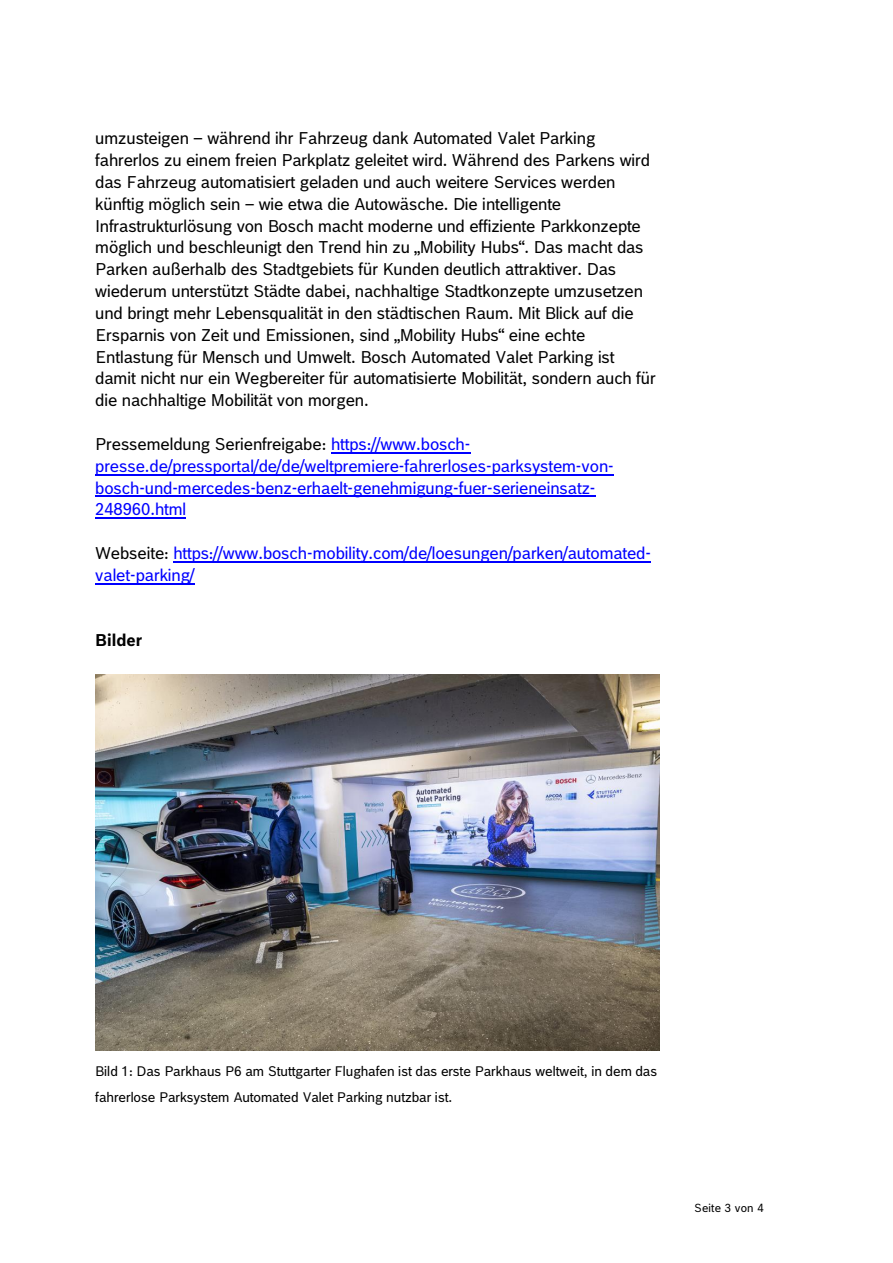
<style>
.page{position:relative;width:893px;height:1263px;background:#fff}
.page>*{position:absolute;margin:0;border:0;box-sizing:border-box;transform-origin:0 0}
.t1{font:16.5px/21.8px "Bosch Office Sans";color:#000}
.t2{font:16.5px/21.9px "Bosch Office Sans";color:#00f}
.t3{font:700 16.5px "Bosch Office Sans";color:#000}
.t4{font:13.5px/25.5px "Bosch Office Sans";letter-spacing:.005em;color:#000}
.t5{font:11.4px "Bosch Office Sans";letter-spacing:.025em;color:#000}
.s1{color:#000}
</style>
<div class="page">
<hr style="left:331px;top:452px;width:139px;height:1px;background:#00f">
<hr style="left:95px;top:474px;width:519px;height:1px;background:#00f">
<hr style="left:95px;top:496px;width:500px;height:1px;background:#00f">
<hr style="left:95px;top:518px;width:91px;height:1px;background:#00f">
<hr style="left:173px;top:561px;width:478px;height:1px;background:#00f">
<hr style="left:95px;top:583px;width:99px;height:1px;background:#00f">
<img style="left:95px;top:674px;width:564px;height:376px">
<p class="t1" style="left:95px;top:128px;width:562px">umzusteigen – während ihr Fahrzeug dank Automated Valet Parking fahrerlos zu einem freien Parkplatz geleitet wird. Während des Parkens wird das Fahrzeug automatisiert geladen und auch weitere Services werden künftig möglich sein – wie etwa die Autowäsche. Die intelligente Infrastrukturlösung von Bosch macht moderne und effiziente Parkkonzepte möglich und beschleunigt den Trend hin zu „Mobility Hubs“. Das macht das Parken außerhalb des Stadtgebiets für Kunden deutlich attraktiver. Das wiederum unterstützt Städte dabei, nachhaltige Stadtkonzepte umzusetzen und bringt mehr Lebensqualität in den städtischen Raum. Mit Blick auf die Ersparnis von Zeit und Emissionen, sind „Mobility Hubs“ eine echte Entlastung für Mensch und Umwelt. Bosch Automated Valet Parking ist damit nicht nur ein Wegbereiter für automatisierte Mobilität, sondern auch für die nachhaltige Mobilität von morgen.</p>
<p class="t2" style="left:95px;top:433px;width:520px"><span class="s1">Pressemeldung Serienfreigabe:</span> https://www.bosch&shy;presse.de/pressportal/de/de/weltpremiere-fahrerloses-parksystem-von&shy;bosch-und-mercedes-benz-erhaelt-genehmigung-fuer-serieneinsatz-248960.html</p>
<p class="t2" style="left:95px;top:542px;width:557px"><span class="s1">Webseite:</span> https://www.bosch-mobility.com/de/loesungen/parken/automated&shy;valet-parking/</p>
<p class="t3" style="left:95px;top:631px;width:48px">Bilder</p>
<p class="t4" style="left:95px;top:1059px;width:564px">Bild 1: Das Parkhaus P6 am Stuttgarter Flughafen ist das erste Parkhaus weltweit, in dem das fahrerlose Parksystem Automated Valet Parking nutzbar ist.</p>
<p class="t5" style="left:694px;top:1201px;width:71px">Seite 3 von 4</p>
</div>
